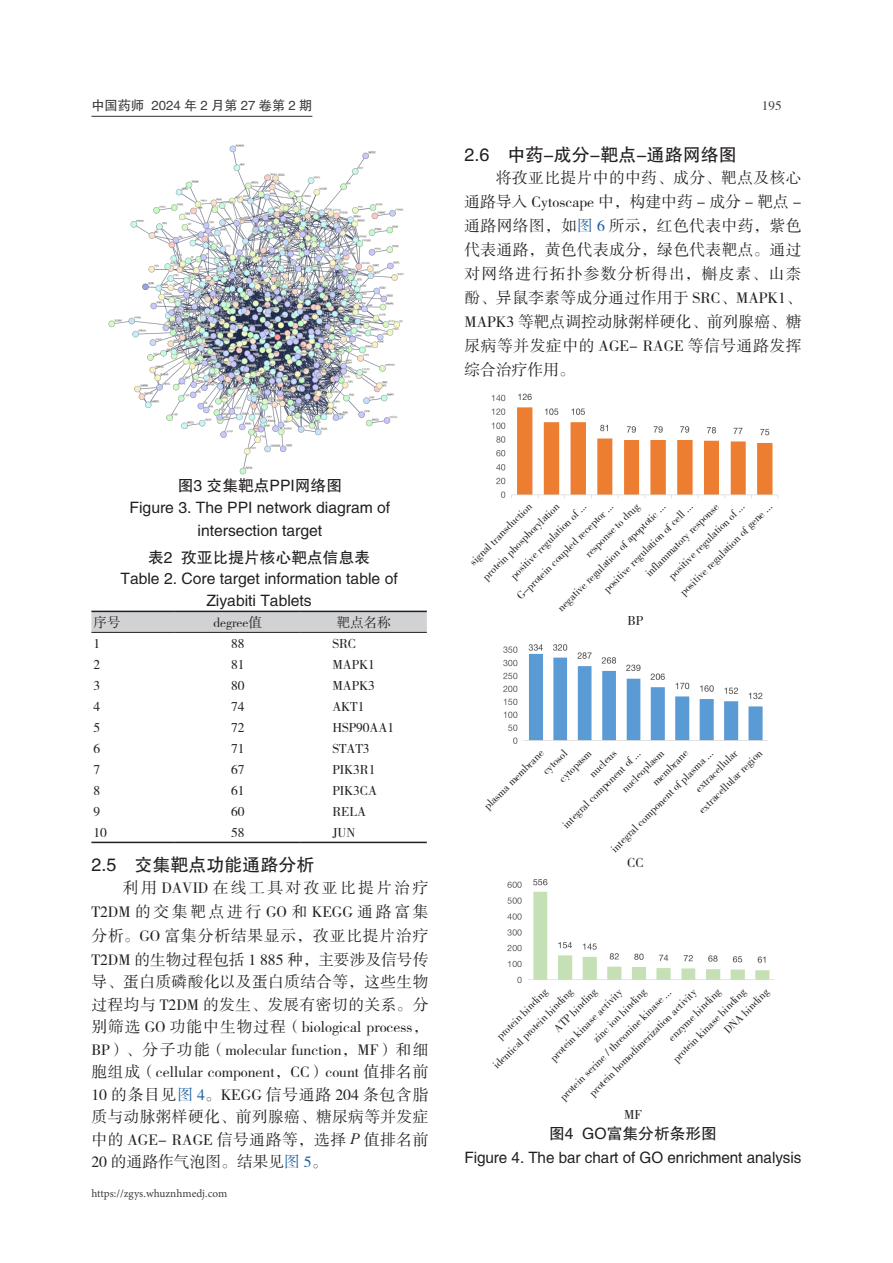
<style>
.page{position:relative;width:893px;height:1263px;background:#fff}
.page>*{position:absolute;margin:0;border:0;box-sizing:border-box;transform-origin:0 0}
._13_正文二级标题{font:18px "FZHTK GBK1 0";color:#231f20}
._11_正文{font:15.75px/24px "FZSSK GBK1 0";color:#231f20;text-align:justify}
._15_图表名{font:15.75px/22.5px "FZHTK GBK1 0";color:#231f20;text-align:center}
._15_1_图表内容{font:13.5px "FZSSK GBK1 0";color:#231f20}
._11_正文-2{font:13.5px "FZSSK GBK1 0";color:#231f20}
.t1{font:13.2px "FZHTK GBK1 0";color:#3e3e3f}
.t2{font:13.2px "FZSSK GBK1 0";color:#3e3e3f}
._11_正文-3{font:11.25px "FZSSK GBK1 0";color:#231f20}
.t3{font:11.25px "Minion Pro";color:#3e3e3f}
.s1{color:#175d9e}
.s2{font-family:"Times New Roman";font-style:italic}
</style>
<div class="page">
<hr style="left:91px;top:116px;width:221px;height:1px;background:#3e3e3f">
<img style="left:108px;top:144px;width:296px;height:331px">
<svg style="left:91px;top:612px;width:336px;height:20px;background:#cecfd1"></svg>
<hr style="left:91px;top:632px;width:84px;height:1px;background:#231f20">
<hr style="left:175px;top:632px;width:126px;height:1px;background:#231f20">
<hr style="left:301px;top:632px;width:126px;height:1px;background:#231f20">
<hr style="left:91px;top:611px;width:84px;height:1px;background:#231f20">
<hr style="left:175px;top:611px;width:126px;height:1px;background:#231f20">
<hr style="left:301px;top:611px;width:126px;height:1px;background:#231f20">
<hr style="left:91px;top:842px;width:84px;height:1px;background:#231f20">
<hr style="left:175px;top:842px;width:126px;height:1px;background:#231f20">
<hr style="left:301px;top:842px;width:126px;height:1px;background:#231f20">
<img style="left:491px;top:393px;width:288px;height:105px">
<img style="left:503px;top:644px;width:265px;height:100px">
<img style="left:507px;top:879px;width:268px;height:104px">
<p class="t1" style="left:91px;top:98px;width:223px">中国药师 2024 年 2 月第 27 卷第 2 期</p>
<p class="t2" style="left:762px;top:98px;width:21px">195</p>
<p class="_13_正文二级标题" style="left:464px;top:145px;width:274px">2.6 中药-成分-靶点-通路网络图</p>
<p class="_11_正文" style="left:464px;top:166px;width:339px;text-indent:32px">将孜亚比提片中的中药、成分、靶点及核心通路导入 Cytoscape 中，构建中药 - 成分 - 靶点 -通路网络图，如<span class="s1">图 6</span> 所示，红色代表中药，紫色代表通路，黄色代表成分，绿色代表靶点。通过对网络进行拓扑参数分析得出，槲皮素、山柰酚、异鼠李素等成分通过作用于 SRC、MAPK1、MAPK3 等靶点调控动脉粥样硬化、前列腺癌、糖尿病等并发症中的 AGE- RAGE 等信号通路发挥综合治疗作用。</p>
<p class="_15_图表名" style="left:178px;top:474px;width:166px">图3 交集靶点PPI网络图</p>
<p class="_15_图表名" style="left:130px;top:497px;width:262px">Figure 3. The PPI network diagram of intersection target</p>
<p class="_15_图表名" style="left:148px;top:546px;width:224px">表2 孜亚比提片核心靶点信息表</p>
<p class="_15_图表名" style="left:120px;top:568px;width:279px">Table 2. Core target information table of</p>
<p class="_15_图表名" style="left:206px;top:590px;width:107px">Ziyabiti Tablets</p>
<p class="_15_1_图表内容" style="left:94px;top:615px;width:29px">序号</p>
<p class="_15_1_图表内容" style="left:214px;top:615px;width:50px">degree值</p>
<p class="_15_1_图表内容" style="left:337px;top:615px;width:55px">靶点名称</p>
<p class="_15_1_图表内容" style="left:94px;top:636px;width:8px">1</p>
<p class="_15_1_图表内容" style="left:231px;top:636px;width:15px">88</p>
<p class="_15_1_图表内容" style="left:332px;top:636px;width:25px">SRC</p>
<p class="_15_1_图表内容" style="left:94px;top:657px;width:8px">2</p>
<p class="_15_1_图表内容" style="left:231px;top:657px;width:15px">81</p>
<p class="_15_1_图表内容" style="left:332px;top:657px;width:44px">MAPK1</p>
<p class="_15_1_图表内容" style="left:94px;top:678px;width:8px">3</p>
<p class="_15_1_图表内容" style="left:231px;top:678px;width:15px">80</p>
<p class="_15_1_图表内容" style="left:332px;top:678px;width:44px">MAPK3</p>
<p class="_15_1_图表内容" style="left:94px;top:699px;width:8px">4</p>
<p class="_15_1_图表内容" style="left:231px;top:699px;width:15px">74</p>
<p class="_15_1_图表内容" style="left:332px;top:699px;width:34px">AKT1</p>
<p class="_15_1_图表内容" style="left:94px;top:720px;width:8px">5</p>
<p class="_15_1_图表内容" style="left:231px;top:720px;width:15px">72</p>
<p class="_15_1_图表内容" style="left:332px;top:720px;width:63px">HSP90AA1</p>
<p class="_15_1_图表内容" style="left:94px;top:741px;width:8px">6</p>
<p class="_15_1_图表内容" style="left:231px;top:741px;width:15px">71</p>
<p class="_15_1_图表内容" style="left:332px;top:741px;width:39px">STAT3</p>
<p class="_15_1_图表内容" style="left:94px;top:762px;width:8px">7</p>
<p class="_15_1_图表内容" style="left:231px;top:762px;width:15px">67</p>
<p class="_15_1_图表内容" style="left:332px;top:762px;width:45px">PIK3R1</p>
<p class="_15_1_图表内容" style="left:94px;top:783px;width:8px">8</p>
<p class="_15_1_图表内容" style="left:231px;top:783px;width:15px">61</p>
<p class="_15_1_图表内容" style="left:332px;top:783px;width:46px">PIK3CA</p>
<p class="_15_1_图表内容" style="left:94px;top:804px;width:8px">9</p>
<p class="_15_1_图表内容" style="left:231px;top:804px;width:15px">60</p>
<p class="_15_1_图表内容" style="left:332px;top:804px;width:35px">RELA</p>
<p class="_15_1_图表内容" style="left:94px;top:825px;width:15px">10</p>
<p class="_15_1_图表内容" style="left:231px;top:825px;width:15px">58</p>
<p class="_15_1_图表内容" style="left:332px;top:825px;width:25px">JUN</p>
<p class="_13_正文二级标题" style="left:91px;top:855px;width:224px">2.5 交集靶点功能通路分析</p>
<p class="_11_正文" style="left:91px;top:876px;width:339px;text-indent:32px">利用 DAVID 在线工具对孜亚比提片治疗T2DM 的交集靶点进行 GO 和 KEGG 通路富集分析。GO 富集分析结果显示，孜亚比提片治疗T2DM 的生物过程包括 1 885 种，主要涉及信号传</p>
<p class="_11_正文" style="left:91px;top:971px;width:339px;line-height:22.5px">导、蛋白质磷酸化以及蛋白质结合等，这些生物过程均与 T2DM 的发生、发展有密切的关系。分别筛选 GO 功能中生物过程（biological process，BP）、分子功能（molecular function，MF）和细胞组成（cellular component，CC）count 值排名前10 的条目见<span class="s1">图 4</span>。KEGG 信号通路 204 条包含脂质与动脉粥样硬化、前列腺癌、糖尿病等并发症中的 AGE- RAGE 信号通路等，选择 <span class="s2">P</span> 值排名前20 的通路作气泡图。结果见<span class="s1">图 5</span>。</p>
<p class="t3" style="left:91px;top:1185px;width:137px">https://zgys.whuznhmedj.com</p>
<p class="_11_正文-3" style="left:582px;top:551px;width:73px;rotate:-45deg">response to drug</p>
<p class="_11_正文-3" style="left:467px;top:559px;width:85px;rotate:-45deg">signal transduction</p>
<p class="_11_正文-3" style="left:480px;top:574px;width:105px;rotate:-45deg">protein phosphorylation</p>
<p class="_11_正文-3" style="left:643px;top:570px;width:100px;rotate:-45deg">inflammatory response</p>
<p class="_11_正文-3" style="left:514px;top:593px;width:133px;rotate:-45deg">G-protein coupled receptor ...</p>
<p class="_11_正文-3" style="left:508px;top:573px;width:104px;rotate:-45deg">positive regulation of ...</p>
<p class="_11_正文-3" style="left:666px;top:573px;width:104px;rotate:-45deg">positive regulation of ...</p>
<p class="_11_正文-3" style="left:677px;top:589px;width:127px;rotate:-45deg">positive regulation of gene ...</p>
<p class="_11_正文-3" style="left:601px;top:586px;width:123px;rotate:-45deg">positive regulation of cell ...</p>
<p class="_11_正文-3" style="left:555px;top:605px;width:150px;rotate:-45deg">negative regulation of apoptotic ...</p>
<p class="_11_正文-2" style="left:628px;top:613px;width:17px">BP</p>
<p class="_11_正文-3" style="left:481px;top:803px;width:81px;rotate:-45deg">plasma membrane</p>
<p class="_11_正文-3" style="left:540px;top:768px;width:32px;rotate:-45deg">cytosol</p>
<p class="_11_正文-3" style="left:692px;top:786px;width:57px;rotate:-45deg">extracellular</p>
<p class="_11_正文-3" style="left:556px;top:776px;width:42px;rotate:-45deg">cytopasm</p>
<p class="_11_正文-3" style="left:587px;top:771px;width:36px;rotate:-45deg">nucleus</p>
<p class="_11_正文-3" style="left:619px;top:786px;width:57px;rotate:-45deg">nucleoplasm</p>
<p class="_11_正文-3" style="left:696px;top:807px;width:87px;rotate:-45deg">extracellular region</p>
<p class="_11_正文-3" style="left:650px;top:779px;width:47px;rotate:-45deg">membrane</p>
<p class="_11_正文-3" style="left:560px;top:822px;width:107px;rotate:-45deg">integral component of ...</p>
<p class="_11_正文-3" style="left:608px;top:846px;width:141px;rotate:-45deg">integral component of plasma ...</p>
<p class="_11_正文-2" style="left:627px;top:856px;width:18px">CC</p>
<p class="_11_正文-3" style="left:551px;top:1026px;width:58px;rotate:-45deg">ATP binding</p>
<p class="_11_正文-3" style="left:721px;top:1027px;width:60px;rotate:-45deg">DNA binding</p>
<p class="_11_正文-3" style="left:666px;top:1035px;width:71px;rotate:-45deg">enzyme binding</p>
<p class="_11_正文-3" style="left:590px;top:1036px;width:72px;rotate:-45deg">zinc ion binding</p>
<p class="_11_正文-3" style="left:494px;top:1033px;width:69px;rotate:-45deg">protein binding</p>
<p class="_11_正文-3" style="left:670px;top:1056px;width:100px;rotate:-45deg">protein kinase binding</p>
<p class="_11_正文-3" style="left:490px;top:1062px;width:110px;rotate:-45deg">identical protein binding</p>
<p class="_11_正文-3" style="left:547px;top:1055px;width:99px;rotate:-45deg">protein kinase activity</p>
<p class="_11_正文-3" style="left:587px;top:1090px;width:148px;rotate:-45deg">protein homodimerization activity</p>
<p class="_11_正文-3" style="left:557px;top:1094px;width:154px;rotate:-45deg">protein serine / threonine kinase ...</p>
<p class="_11_正文-2" style="left:624px;top:1107px;width:19px">MF</p>
<p class="_15_图表名" style="left:549px;top:1123px;width:169px">图4 GO富集分析条形图</p>
<p class="_15_图表名" style="left:464px;top:1147px;width:339px">Figure 4. The bar chart of GO enrichment analysis</p>
</div>
